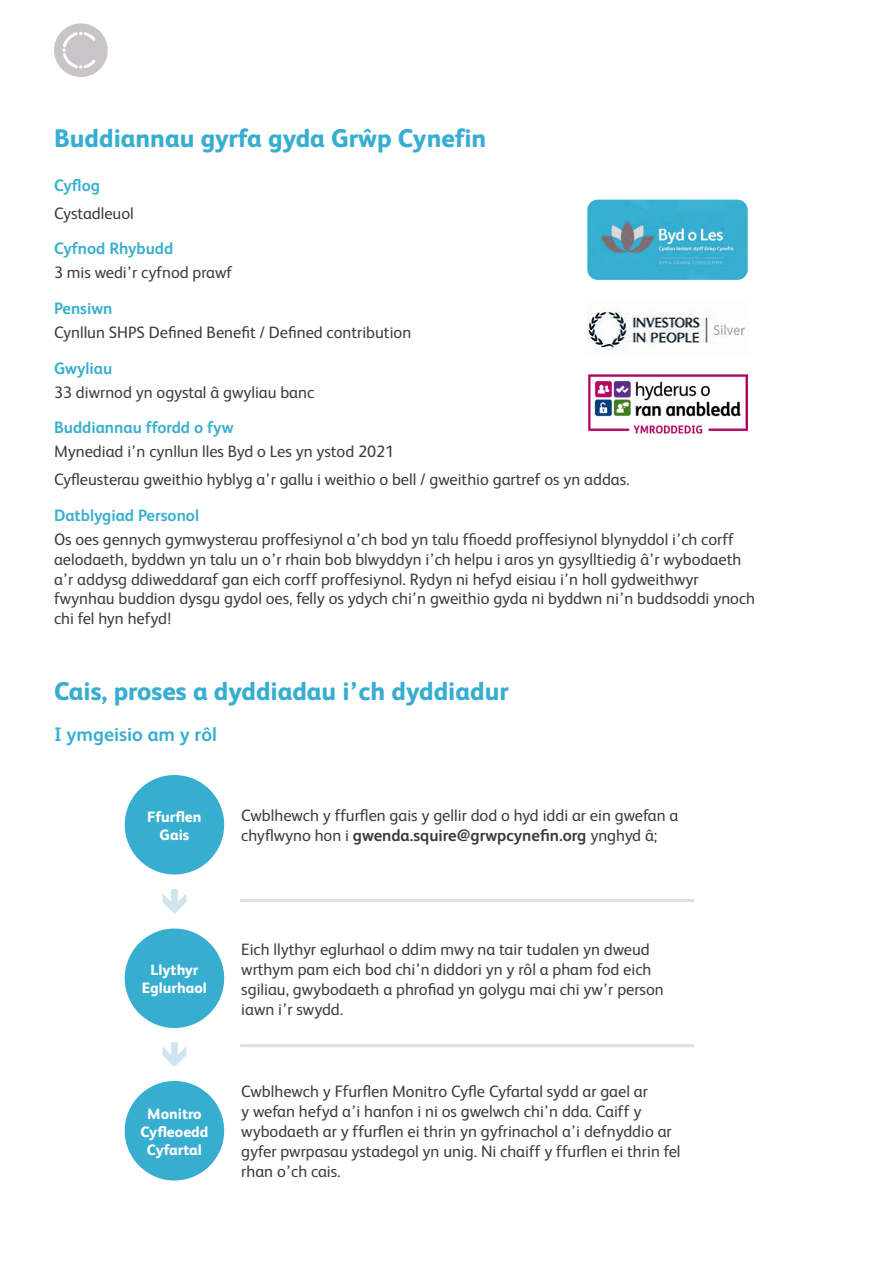
<style>
.page{position:relative;width:893px;height:1263px;background:#fff}
.page>*{position:absolute;margin:0;border:0;box-sizing:border-box;transform-origin:0 0}
.t1{font:800 25.5px "FS Albert";color:#37aecf}
.t2{font:700 19.5px "FS Albert";color:#37aecf}
.t3{font:16.5px/19.8px "FS Albert";color:#3c3c3b}
.t4{font:700 16.5px "FS Albert";color:#37aecf}
.t5{font:800 15px/18px "FS Albert";color:#fff;text-align:center}
.s1{font-weight:700}
</style>
<div class="page">
<svg style="left:54px;top:23px;width:54px;height:54px"></svg>
<div style="left:125px;top:775px;width:99px;height:99px;background:#37aecf;border-radius:50%"></div>
<div style="left:125px;top:928px;width:99px;height:100px;background:#37aecf;border-radius:50%"></div>
<div style="left:125px;top:1081px;width:99px;height:99px;background:#37aecf;border-radius:50%"></div>
<hr style="left:241px;top:899px;width:452px;height:3px;background:#e1dee0">
<hr style="left:241px;top:1044px;width:452px;height:3px;background:#e1dee0">
<svg style="left:162px;top:889px;width:24px;height:25px"></svg>
<svg style="left:162px;top:1042px;width:24px;height:25px"></svg>
<img style="left:587px;top:200px;width:161px;height:80px">
<img style="left:587px;top:311px;width:159px;height:40px">
<img style="left:588px;top:374px;width:159px;height:60px">
<h1 class="t1" style="left:54px;top:120px;width:434px">Buddiannau gyrfa gyda Grŵp Cynefin</h1>
<p class="t4" style="left:54px;top:174px;width:47px">Cyflog</p>
<p class="t3" style="left:54px;top:202px;width:81px">Cystadleuol</p>
<p class="t4" style="left:54px;top:238px;width:121px">Cyfnod Rhybudd</p>
<p class="t3" style="left:54px;top:262px;width:180px">3 mis wedi’r cyfnod prawf</p>
<p class="t4" style="left:54px;top:297px;width:60px">Pensiwn</p>
<p class="t3" style="left:54px;top:322px;width:359px">Cynllun SHPS Defined Benefit / Defined contribution</p>
<p class="t4" style="left:54px;top:357px;width:60px">Gwyliau</p>
<p class="t3" style="left:54px;top:381px;width:262px">33 diwrnod yn ogystal â gwyliau banc</p>
<p class="t4" style="left:54px;top:416px;width:181px">Buddiannau ffordd o fyw</p>
<p class="t3" style="left:54px;top:436px;width:577px;line-height:28.3px">Mynediad i’n cynllun lles Byd o Les yn ystod 2021<br>Cyfleusterau gweithio hyblyg a’r gallu i weithio o bell / gweithio gartref os yn addas.</p>
<p class="t4" style="left:54px;top:504px;width:147px">Datblygiad Personol</p>
<p class="t3" style="left:54px;top:529px;width:703px">Os oes gennych gymwysterau proffesiynol a’ch bod yn talu ffioedd proffesiynol blynyddol i’ch corff aelodaeth, byddwn yn talu un o’r rhain bob blwyddyn i’ch helpu i aros yn gysylltiedig â’r wybodaeth a’r addysg ddiweddaraf gan eich corff proffesiynol. Rydyn ni hefyd eisiau i’n holl gydweithwyr fwynhau buddion dysgu gydol oes, felly os ydych chi’n gweithio gyda ni byddwn ni’n buddsoddi ynoch chi fel hyn hefyd!</p>
<h1 class="t1" style="left:54px;top:673px;width:456px">Cais, proses a dyddiadau i’ch dyddiadur</h1>
<p class="t2" style="left:54px;top:721px;width:164px">I ymgeisio am y rôl</p>
<p class="t5" style="left:147px;top:807px;width:56px">Ffurflen<br>Gais</p>
<p class="t3" style="left:241px;top:805px;width:438px">Cwblhewch y ffurflen gais y gellir dod o hyd iddi ar ein gwefan a chyflwyno hon i <span class="s1">gwenda.squire@grwpcynefin.org</span> ynghyd â;</p>
<p class="t5" style="left:142px;top:960px;width:67px">Llythyr<br>Eglurhaol</p>
<p class="t5" style="left:140px;top:1104px;width:69px">Monitro<br>Cyfleoedd<br>Cyfartal</p>
<p class="t3" style="left:241px;top:939px;width:424px">Eich llythyr eglurhaol o ddim mwy na tair tudalen yn dweud wrthym pam eich bod chi’n diddori yn y rôl a pham fod eich sgiliau, gwybodaeth a phrofiad yn golygu mai chi yw’r person iawn i’r swydd.</p>
<p class="t3" style="left:241px;top:1081px;width:441px">Cwblhewch y Ffurflen Monitro Cyfle Cyfartal sydd ar gael ar<br>y wefan hefyd a’i hanfon i ni os gwelwch chi’n dda. Caiff y wybodaeth ar y ffurflen ei thrin yn gyfrinachol a’i defnyddio ar gyfer pwrpasau ystadegol yn unig. Ni chaiff y ffurflen ei thrin fel rhan o’ch cais.</p>
</div>
